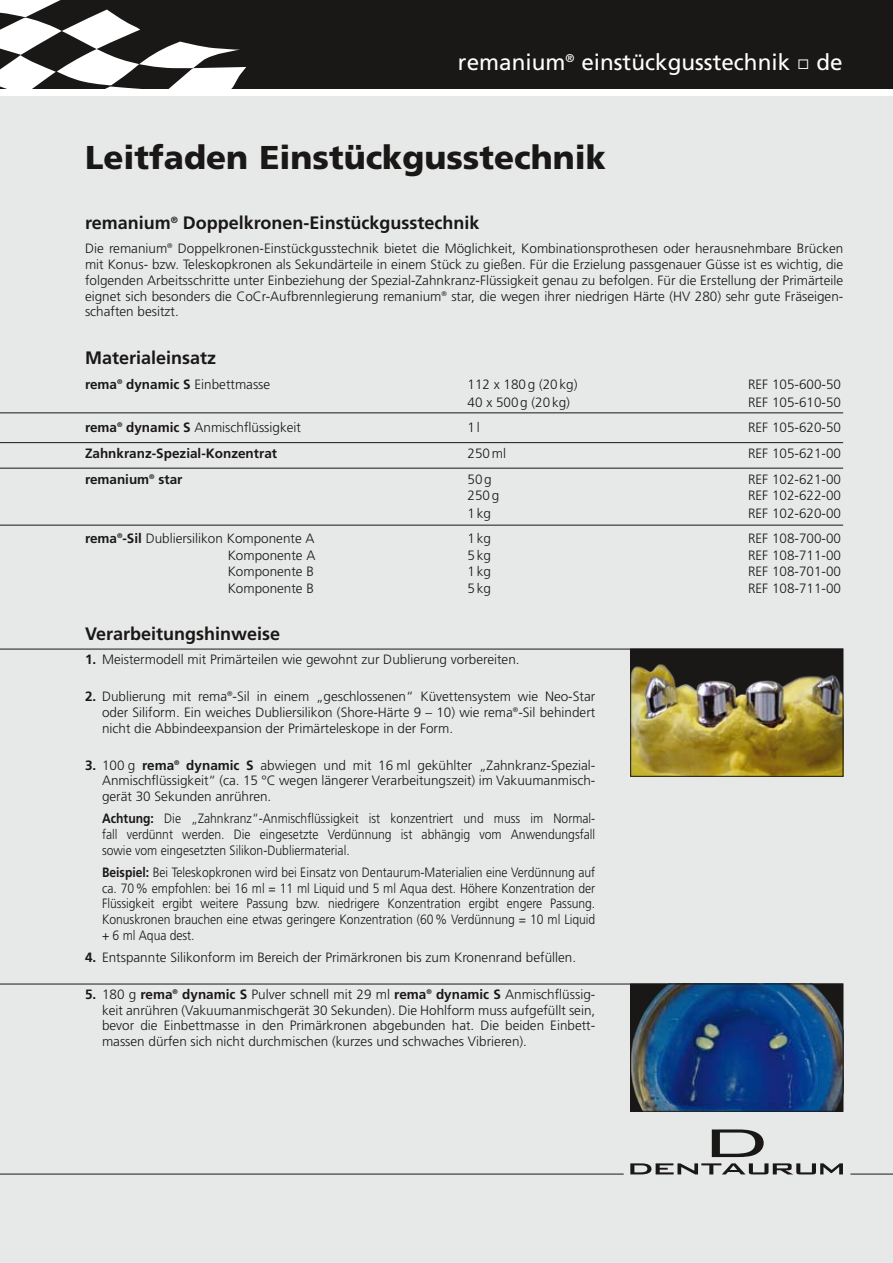
<style>
.page{position:relative;width:893px;height:1263px;background:#fff}
.page>*{position:absolute;margin:0;border:0;box-sizing:border-box;transform-origin:0 0}
.t1{font:900 33px "Frutiger LT Std";color:#1a1817}
.t2{font:22.5px "Frutiger LT Std";color:#fff}
.t3{font:700 18px "Frutiger LT Std";color:#1a1817}
.t4{font:300 13.5px/15.8px "Frutiger LT Std";color:#1a1817;text-align:justify}
.t5{font:300 13.5px/15.8px "Frutiger LT Std";color:#1a1817;text-align:justify;scale:.9 1}
.t6{font:700 13.5px "Frutiger LT Std";color:#1a1817}
.s1{font-weight:300}
.s2{font-weight:700}
</style>
<div class="page">
<div style="left:0;top:92px;width:893px;height:1171px;background:#e7e8e8"></div>
<hr style="left:0;top:1174px;width:624px;height:1px;background:#1a1817">
<svg style="left:630px;top:1163px;width:213px;height:11px"></svg>
<svg style="left:712px;top:1129px;width:52px;height:28px"></svg>
<hr style="left:850px;top:1174px;width:43px;height:1px;background:#1a1817">
<hr style="left:0;top:412px;width:843px;height:1px;background:#1a1817">
<hr style="left:0;top:442px;width:843px;height:1px;background:#1a1817">
<hr style="left:0;top:468px;width:843px;height:1px;background:#1a1817">
<hr style="left:0;top:525px;width:843px;height:1px;background:#1a1817">
<hr style="left:0;top:649px;width:843px;height:1px;background:#1a1817">
<img style="left:632px;top:651px;width:209px;height:124px">
<div style="left:630px;top:649px;width:213px;height:128px;border:1px solid #1a1817"></div>
<hr style="left:0;top:984px;width:843px;height:1px;background:#1a1817">
<img style="left:632px;top:985px;width:209px;height:125px">
<div style="left:630px;top:983px;width:213px;height:129px;border:1px solid #1a1817"></div>
<div style="left:0;top:0;width:893px;height:89px;background:#1a1817"></div>
<svg style="left:0;top:0;width:246px;height:89px"></svg>
<div style="left:0;top:89px;width:893px;height:7px;background:#fff"></div>
<h2 class="t2" style="left:458px;top:49px;width:386px">remanium<sup>®</sup> einstückgusstechnik de</h2>
<h1 class="t1" style="left:85px;top:138px;width:522px">Leitfaden Einstückgusstechnik</h1>
<h3 class="t3" style="left:85px;top:212px;width:396px">remanium<sup>®</sup> Doppelkronen-Einstückgusstechnik</h3>
<p class="t4" style="left:85px;top:241px;width:760px">Die remanium<sup>®</sup> Doppelkronen-Einstückgusstechnik bietet die Möglichkeit, Kombinationsprothesen oder herausnehmbare Brücken mit Konus- bzw. Teleskopkronen als Sekundärteile in einem Stück zu gießen. Für die Erzielung passgenauer Güsse ist es wichtig, die folgenden Arbeitsschritte unter Einbeziehung der Spezial-Zahnkranz-Flüssigkeit genau zu befolgen. Für die Erstellung der Primärteile eignet sich besonders die CoCr-Aufbrennlegierung remanium<sup>®</sup> star, die wegen ihrer niedrigen Härte (HV 280) sehr gute Fräseigen&shy;schaften besitzt.</p>
<h3 class="t3" style="left:85px;top:347px;width:133px">Materialeinsatz</h3>
<p class="t6" style="left:85px;top:377px;width:187px">rema<sup>®</sup> dynamic S <span class="s1">Einbettmasse</span></p>
<p class="t4" style="left:468px;top:377px;width:111px">112 x 180g (20kg)</p>
<p class="t4" style="left:748px;top:377px;width:95px">REF 105-600-50</p>
<p class="t4" style="left:468px;top:394px;width:104px">40 x 500g (20kg)</p>
<p class="t4" style="left:748px;top:394px;width:95px">REF 105-610-50</p>
<p class="t4" style="left:85px;top:420px;width:217px"><span class="s2">rema</span><sup>®</sup> <span class="s2">dynamic S</span> Anmischflüssigkeit</p>
<p class="t4" style="left:468px;top:420px;width:14px">1l</p>
<p class="t4" style="left:748px;top:420px;width:95px">REF 105-620-50</p>
<p class="t6" style="left:85px;top:445px;width:194px">Zahnkranz-Spezial-Konzentrat</p>
<p class="t4" style="left:468px;top:446px;width:40px">250ml</p>
<p class="t4" style="left:748px;top:446px;width:95px">REF 105-621-00</p>
<p class="t6" style="left:85px;top:471px;width:99px">remanium<sup>®</sup> star</p>
<p class="t4" style="left:468px;top:471px;width:26px">50g</p>
<p class="t4" style="left:748px;top:471px;width:95px">REF 102-621-00</p>
<p class="t4" style="left:468px;top:488px;width:33px">250g</p>
<p class="t4" style="left:748px;top:488px;width:95px">REF 102-622-00</p>
<p class="t4" style="left:468px;top:505px;width:25px">1kg</p>
<p class="t4" style="left:748px;top:505px;width:95px">REF 102-620-00</p>
<p class="t4" style="left:85px;top:531px;width:231px"><span class="s2">rema</span><sup>®</sup><span class="s2">-Sil</span> Dubliersilikon Komponente A</p>
<p class="t4" style="left:468px;top:531px;width:25px">1kg</p>
<p class="t4" style="left:748px;top:531px;width:95px">REF 108-700-00</p>
<p class="t4" style="left:228px;top:547px;width:89px">Komponente A</p>
<p class="t4" style="left:468px;top:547px;width:25px">5kg</p>
<p class="t4" style="left:748px;top:547px;width:95px">REF 108-711-00</p>
<p class="t4" style="left:228px;top:564px;width:88px">Komponente B</p>
<p class="t4" style="left:468px;top:564px;width:25px">1kg</p>
<p class="t4" style="left:748px;top:564px;width:95px">REF 108-701-00</p>
<p class="t4" style="left:228px;top:580px;width:88px">Komponente B</p>
<p class="t4" style="left:468px;top:580px;width:25px">5kg</p>
<p class="t4" style="left:748px;top:580px;width:95px">REF 108-711-00</p>
<h3 class="t3" style="left:85px;top:623px;width:197px">Verarbeitungshinweise</h3>
<p class="t4" style="left:85px;top:652px;width:436px"><span class="s2">1.</span> Meistermodell mit Primärteilen wie gewohnt zur Dublierung vorbereiten.</p>
<p class="t4" style="left:102px;top:689px;width:495px;text-indent:-17px"><span class="s2">2.</span> Dublierung mit rema<sup>®</sup>-Sil in einem „geschlossenen“ Küvettensystem wie Neo-Star oder Siliform. Ein weiches Dubliersilikon (Shore-Härte 9 – 10) wie rema<sup>®</sup>-Sil behindert nicht die Abbindeexpansion der Primärteleskope in der Form.</p>
<p class="t4" style="left:102px;top:757px;width:495px;text-indent:-17px"><span class="s2">3.</span> 100 g <span class="s2">rema</span><sup>®</sup> <span class="s2">dynamic S</span> abwiegen und mit 16 ml gekühlter „Zahnkranz-Spezial-Anmischflüssigkeit“ (ca. 15 °C wegen längerer Verarbeitungszeit) im Vakuumanmisch&shy;gerät 30 Sekunden anrühren.</p>
<p class="t5" style="left:102px;top:811px;width:550px"><span class="s2">Achtung:</span> Die „Zahnkranz“-Anmischflüssigkeit ist konzentriert und muss im Normal&shy;fall verdünnt werden. Die eingesetzte Verdünnung ist abhängig vom Anwendungsfall sowie vom eingesetzten Silikon-Dubliermaterial.</p>
<p class="t5" style="left:102px;top:864px;width:550px"><span class="s2">Beispiel:</span> Bei Teleskopkronen wird bei Einsatz von Dentaurum-Materialien eine Verdünnung auf ca. 70% empfohlen: bei 16 ml = 11 ml Liquid und 5 ml Aqua dest. Höhere Konzentration der Flüssigkeit ergibt weitere Passung bzw. niedrigere Konzentration ergibt engere Passung.<br>Konuskronen brauchen eine etwas geringere Konzentration (60% Verdünnung = 10 ml Liquid + 6 ml Aqua dest.</p>
<p class="t4" style="left:85px;top:949px;width:493px"><span class="s2">4.</span> Entspannte Silikonform im Bereich der Primärkronen bis zum Kronenrand befüllen.</p>
<p class="t4" style="left:102px;top:987px;width:495px;text-indent:-17px"><span class="s2">5.</span> 180 g <span class="s2">rema</span><sup>®</sup> <span class="s2">dynamic S</span> Pulver schnell mit 29 ml <span class="s2">rema</span><sup>®</sup> <span class="s2">dynamic S</span> Anmischflüssig&shy;keit anrühren (Vakuumanmischgerät 30 Sekunden). Die Hohlform muss aufgefüllt sein, bevor die Einbettmasse in den Primärkronen abgebunden hat. Die beiden Einbett&shy;massen dürfen sich nicht durchmischen (kurzes und schwaches Vibrieren).</p>
</div>
